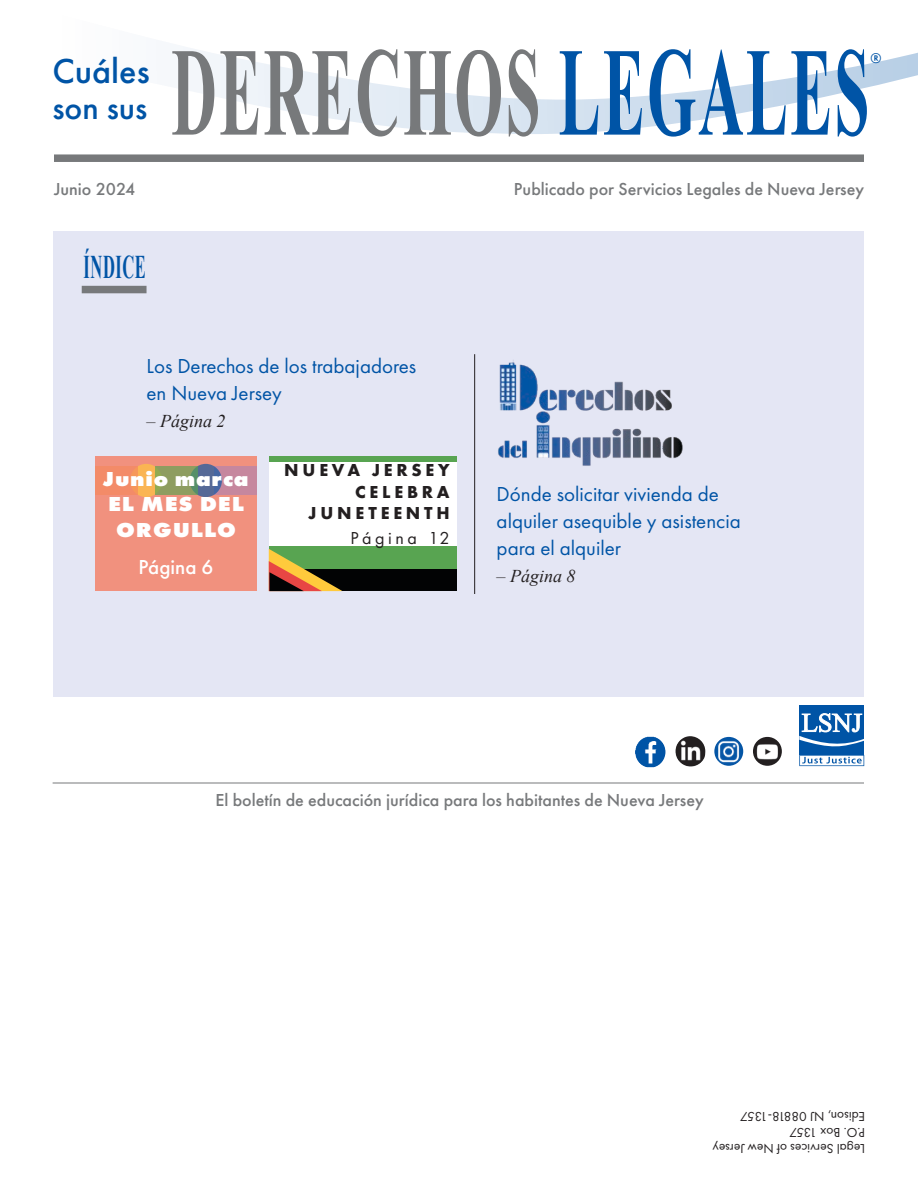
<style>
.page{position:relative;width:918px;height:1188px;background:#fff}
.page>*{position:absolute;margin:0;border:0;box-sizing:border-box;transform-origin:0 0}
.t1{font:700 126px "Times New Roman";letter-spacing:.035em;color:#77797b;scale:.5 1}
.t2{font:500 36px "Futura PT";color:#0054a6}
.t3{font:500 33.75px "Futura PT";color:#0054a6}
.t4{font:700 33px "Times New Roman";letter-spacing:.035em;color:#0054a6;scale:.5 1}
.t5{font:21px/27px "Futura PT";color:#0054a6}
.t6{font:800 21px/25.2px "Futura PT";letter-spacing:.04em;color:#fff;text-align:center;scale:1.1 1}
.t7{font:500 21px "Futura PT";color:#fff}
.t8{font:500 18px "Futura PT";color:#77797b}
.t9{font:700 18px/21.6px "Futura PT";letter-spacing:.21em;color:#231f20;text-align:right}
.t10{font:italic 18px "Times New Roman";color:#231f20}
.t11{font:18px "Futura PT";letter-spacing:.2em;color:#231f20}
.t12{font:500 14.55px "Futura PT";color:#0054a6}
.t13{font:13.5px/16.2px "Futura PT";color:#231f20}
.s1{color:#0054a6}
</style>
<div class="page">
<svg style="left:183px;top:47px;width:735px;height:87px"></svg>
<div style="left:53px;top:232px;width:811px;height:465px;background:#e4e6f4"></div>
<div style="left:54px;top:154px;width:810px;height:8px;background:#77797b"></div>
<div style="left:799px;top:706px;width:65px;height:60px;background:#0054a6"></div>
<svg style="left:799px;top:755px;width:65px;height:11px"></svg>
<svg style="left:799px;top:713px;width:65px;height:34px"></svg>
<div style="left:82px;top:286px;width:65px;height:7px;background:#77797b"></div>
<hr style="left:53px;top:783px;width:811px;height:1px;background:#77797b">
<hr style="left:474px;top:354px;width:1px;height:240px;background:#231f20">
<img style="left:714px;top:737px;width:29px;height:29px;border-radius:14px">
<img style="left:753px;top:737px;width:29px;height:29px;border-radius:14px">
<img style="left:635px;top:737px;width:30px;height:30px">
<img style="left:675px;top:736px;width:30px;height:31px">
<img style="left:498px;top:360px;width:185px;height:106px">
<div style="left:269px;top:456px;width:188px;height:135px;background:#58a451"></div>
<div style="left:284px;top:570px;width:173px;height:21px;background:#020304"></div>
<div style="left:269px;top:462px;width:188px;height:84px;background:#fff"></div>
<svg style="left:269px;top:549px;width:73px;height:42px"></svg>
<div style="left:95px;top:456px;width:162px;height:135px;background:#f1917e"></div>
<div style="left:130px;top:464px;width:32px;height:33px;background:#fab553;border-radius:50%"></div>
<div style="left:95px;top:466px;width:43px;height:29px;background:linear-gradient(to right,#f2896b,#f49062)"></div>
<div style="left:214px;top:466px;width:43px;height:29px;background:#c6879e"></div>
<svg style="left:190px;top:464px;width:32px;height:33px"></svg>
<svg style="left:155px;top:466px;width:42px;height:29px"></svg>
<h2 class="t2" style="left:52px;top:49px;width:99px">Cuáles</h2>
<h3 class="t3" style="left:52px;top:87px;width:96px">son sus</h3>
<p class="t8" style="left:54px;top:178px;width:83px">Junio 2024</p>
<h3 class="t4" style="left:84px;top:244px;width:126px">ÍNDICE</h3>
<h1 class="t1" style="left:172px;top:2px;width:1397px">DERECHOS <span class="s1">LEGALES</span></h1>
<p class="t12" style="left:871px;top:49px;width:13px">®</p>
<p class="t8" style="left:514px;top:178px;width:352px">Publicado por Servicios Legales de Nueva Jersey</p>
<p class="t5" style="left:147px;top:353px;width:271px">Los Derechos de los trabajadores en Nueva Jersey</p>
<p class="t10" style="left:147px;top:409px;width:81px">– Página 2</p>
<p class="t6" style="left:103px;top:466px;width:134px">Junio marca<br>EL MES DEL<br>ORGULLO</p>
<p class="t7" style="left:139px;top:555px;width:76px">Página 6</p>
<p class="t9" style="left:284px;top:459px;width:167px">NUEVA JERSEY<br>CELEBRA<br>JUNETEENTH</p>
<p class="t11" style="left:351px;top:527px;width:101px">Página 12</p>
<p class="t5" style="left:497px;top:480px;width:246px">Dónde solicitar vivienda de alquiler asequible y asistencia para el alquiler</p>
<p class="t10" style="left:497px;top:563px;width:81px">– Página 8</p>
<p class="t8" style="left:216px;top:789px;width:490px">El boletín de educación jurídica para los habitantes de Nueva Jersey</p>
<p class="t13" style="left:865px;top:1157px;width:154px;rotate:-180deg">Legal Services of New Jersey<br>P.O. Box 1357<br>Edison, NJ 08818-1357</p>
</div>
